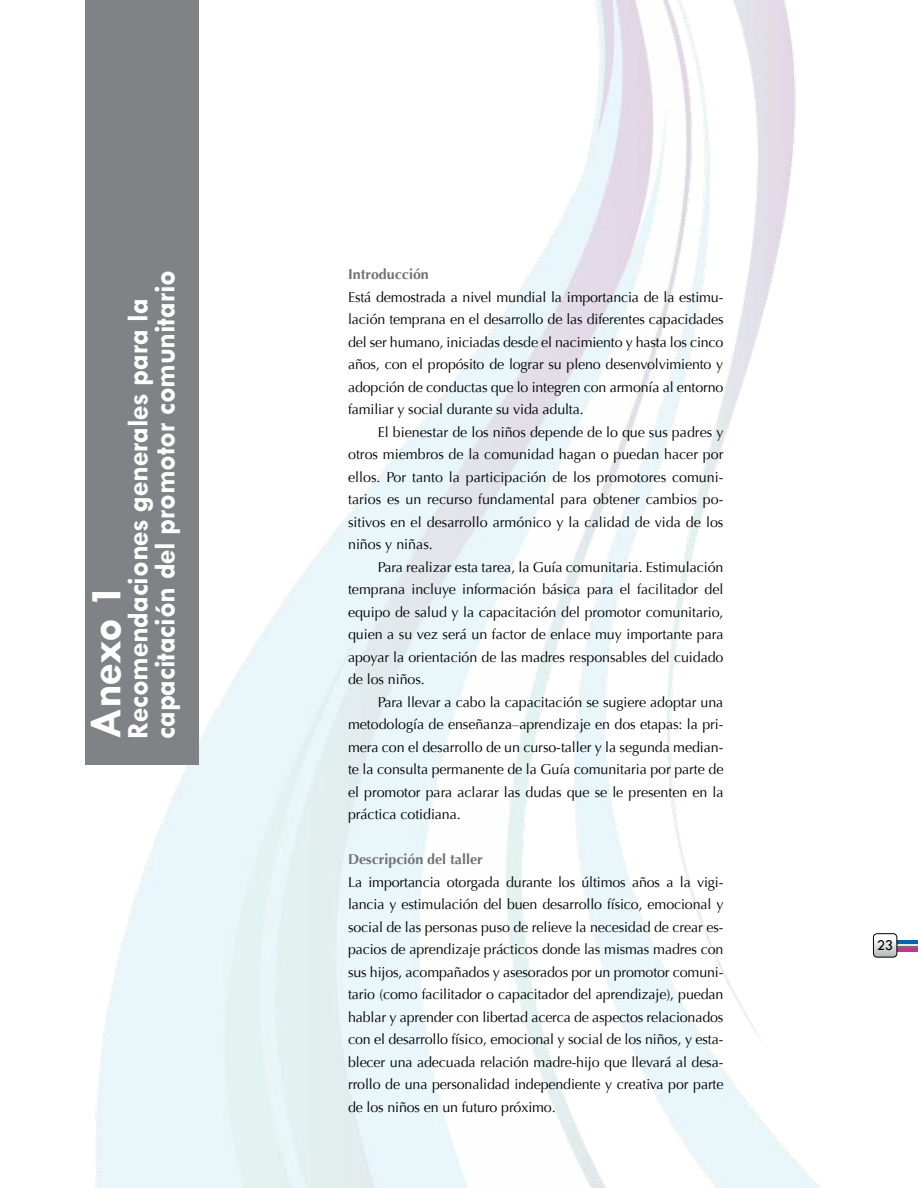
<style>
.page{position:relative;width:918px;height:1188px;background:#fff}
.page>*{position:absolute;margin:0;border:0;box-sizing:border-box;transform-origin:0 0}
.t1{font:700 45px "Tw Cen";letter-spacing:-.02em;color:#fff}
.t2{font:700 30px/27px "Tw Cen";letter-spacing:-.01em;color:#fff}
.t3{font:15.3px "Tw Cen";color:#000}
.t4{font:14.25px/22.5px "Optima";letter-spacing:-.005em;color:#000;text-align:justify}
.t5{font:700 14.25px "Optima";color:#717073}
</style>
<div class="page">
<hr style="left:895px;top:940px;width:23px;height:4px;background:#0067b1">
<hr style="left:895px;top:946px;width:23px;height:2px;background:#717073">
<hr style="left:895px;top:948px;width:23px;height:3px;background:#ca3092">
<hr style="left:895px;top:944px;width:23px;height:2px;background:#e6e7e8">
<svg style="left:873px;top:934px;width:24px;height:23px"></svg>
<div style="left:873px;top:933px;width:24px;height:25px;border:1px solid #000;border-radius:4px"></div>
<img style="left:85px;top:0;width:736px;height:1188px">
<div style="left:85px;top:0;width:113px;height:764px;background:#808285"></div>
<h2 class="t2" style="left:124px;top:739px;width:470px;rotate:-90deg">Recomendaciones generales para la capacitación del promotor comunitario</h2>
<h1 class="t1" style="left:79px;top:739px;width:157px;rotate:-90deg">Anexo 1</h1>
<p class="t5" style="left:348px;top:266px;width:82px">Introducción</p>
<p class="t4" style="left:348px;top:286px;width:377px">Está demostrada a nivel mundial la importancia de la estimu&shy;lación temprana en el desarrollo de las diferentes capacidades del ser humano, iniciadas desde el nacimiento y hasta los cinco años, con el propósito de lograr su pleno desenvolvimiento y adopción de conductas que lo integren con armonía al entorno familiar y social durante su vida adulta.</p>
<p class="t4" style="left:348px;top:421px;width:377px;text-indent:30px">El bienestar de los niños depende de lo que sus padres y otros miembros de la comunidad hagan o puedan hacer por ellos. Por tanto la participación de los promotores comuni&shy;tarios es un recurso fundamental para obtener cambios po&shy;sitivos en el desarrollo armónico y la calidad de vida de los niños y niñas.</p>
<p class="t4" style="left:348px;top:556px;width:377px;text-indent:30px">Para realizar esta tarea, la Guía comunitaria. Estimulación temprana incluye información básica para el facilitador del equipo de salud y la capacitación del promotor comunitario, quien a su vez será un factor de enlace muy importante para apoyar la orientación de las madres responsables del cuidado de los niños.</p>
<p class="t4" style="left:348px;top:691px;width:377px;text-indent:30px">Para llevar a cabo la capacitación se sugiere adoptar una metodología de enseñanza–aprendizaje en dos etapas: la pri&shy;mera con el desarrollo de un curso-taller y la segunda median&shy;te la consulta permanente de la Guía comunitaria por parte de el promotor para aclarar las dudas que se le presenten en la práctica cotidiana.</p>
<p class="t5" style="left:348px;top:851px;width:136px">Descripción del taller</p>
<p class="t4" style="left:348px;top:871px;width:377px">La importancia otorgada durante los últimos años a la vigi&shy;lancia y estimulación del buen desarrollo físico, emocional y social de las personas puso de relieve la necesidad de crear es&shy;pacios de aprendizaje prácticos donde las mismas madres con sus hijos, acompañados y asesorados por un promotor comuni&shy;tario (como facilitador o capacitador del aprendizaje), puedan hablar y aprender con libertad acerca de aspectos relacionados con el desarrollo físico, emocional y social de los niños, y esta&shy;blecer una adecuada relación madre-hijo que llevará al desa&shy;rrollo de una personalidad independiente y creativa por parte de los niños en un futuro próximo.</p>
<p class="t3" style="left:877px;top:936px;width:18px">23</p>
</div>
